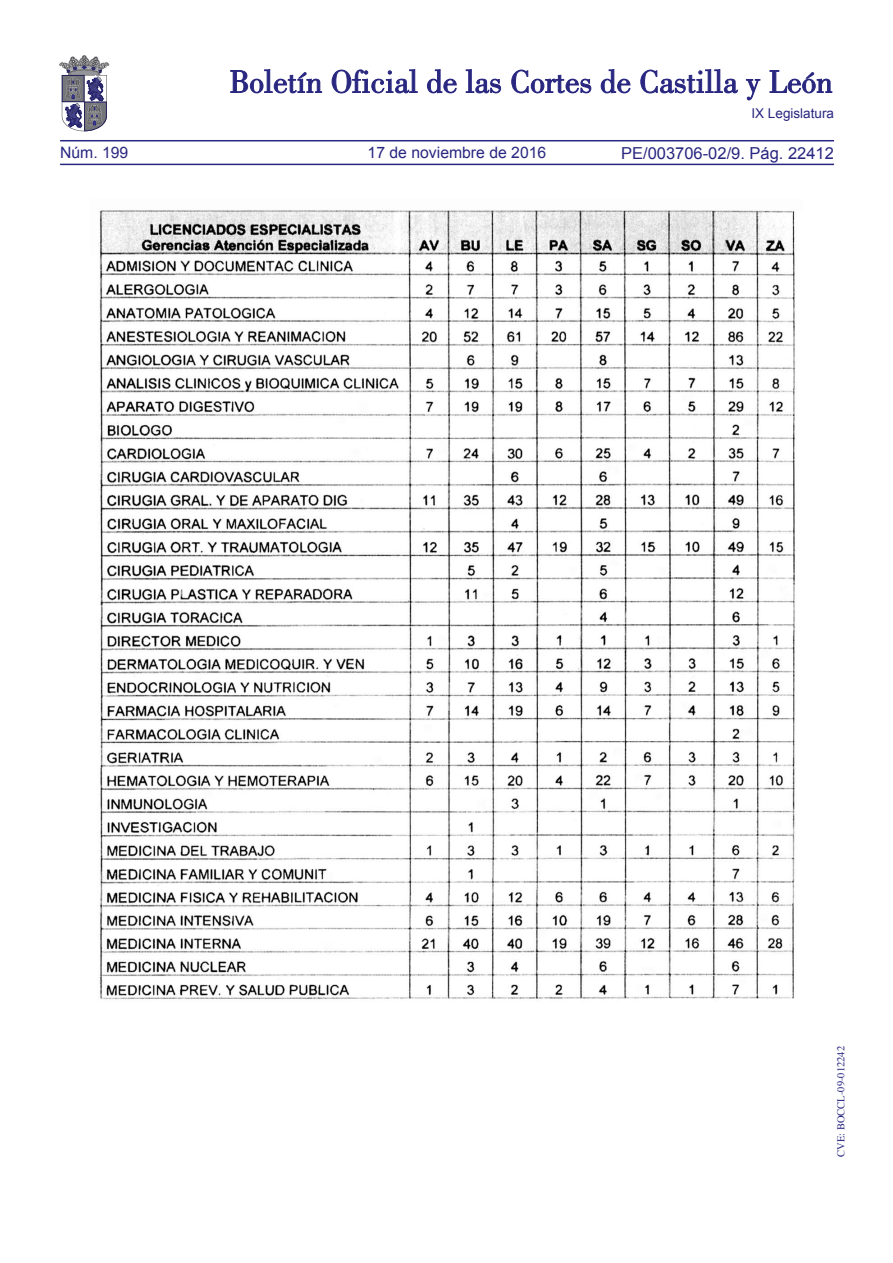
<style>
.page{position:relative;width:893px;height:1263px;background:#fff}
.page>*{position:absolute;margin:0;border:0;box-sizing:border-box;transform-origin:0 0}
.t1{font:16.5px "Arial";color:#292780}
.t2{font:15.75px "Arial";color:#292780}
.t3{font:13.5px "Arial";color:#292780}
.t4{font:10.5px "Times";color:#292780}
</style>
<div class="page">
<hr style="left:60px;top:164px;width:774px;height:1px;background:#292780">
<hr style="left:60px;top:140px;width:774px;height:1px;background:#292780">
<svg style="left:230px;top:69px;width:92px;height:24px"></svg>
<svg style="left:332px;top:69px;width:86px;height:24px"></svg>
<svg style="left:427px;top:69px;width:30px;height:24px"></svg>
<svg style="left:466px;top:69px;width:35px;height:24px"></svg>
<svg style="left:511px;top:70px;width:80px;height:23px"></svg>
<svg style="left:601px;top:69px;width:29px;height:24px"></svg>
<svg style="left:640px;top:69px;width:98px;height:24px"></svg>
<svg style="left:746px;top:79px;width:14px;height:21px"></svg>
<svg style="left:770px;top:70px;width:62px;height:23px"></svg>
<svg style="left:60px;top:55px;width:49px;height:76px"></svg>
<img style="left:98px;top:210px;width:698px;height:790px">
<p class="t2" style="left:60px;top:142px;width:70px">Núm. 199</p>
<p class="t2" style="left:368px;top:142px;width:180px">17 de noviembre de 2016</p>
<p class="t3" style="left:751px;top:105px;width:84px">IX Legislatura</p>
<p class="t1" style="left:621px;top:142px;width:214px">PE/003706-02/9. Pág. 22412</p>
<p class="t4" style="left:831px;top:1157px;width:112px;rotate:-90deg">CVE: BOCCL-09-012242</p>
</div>
